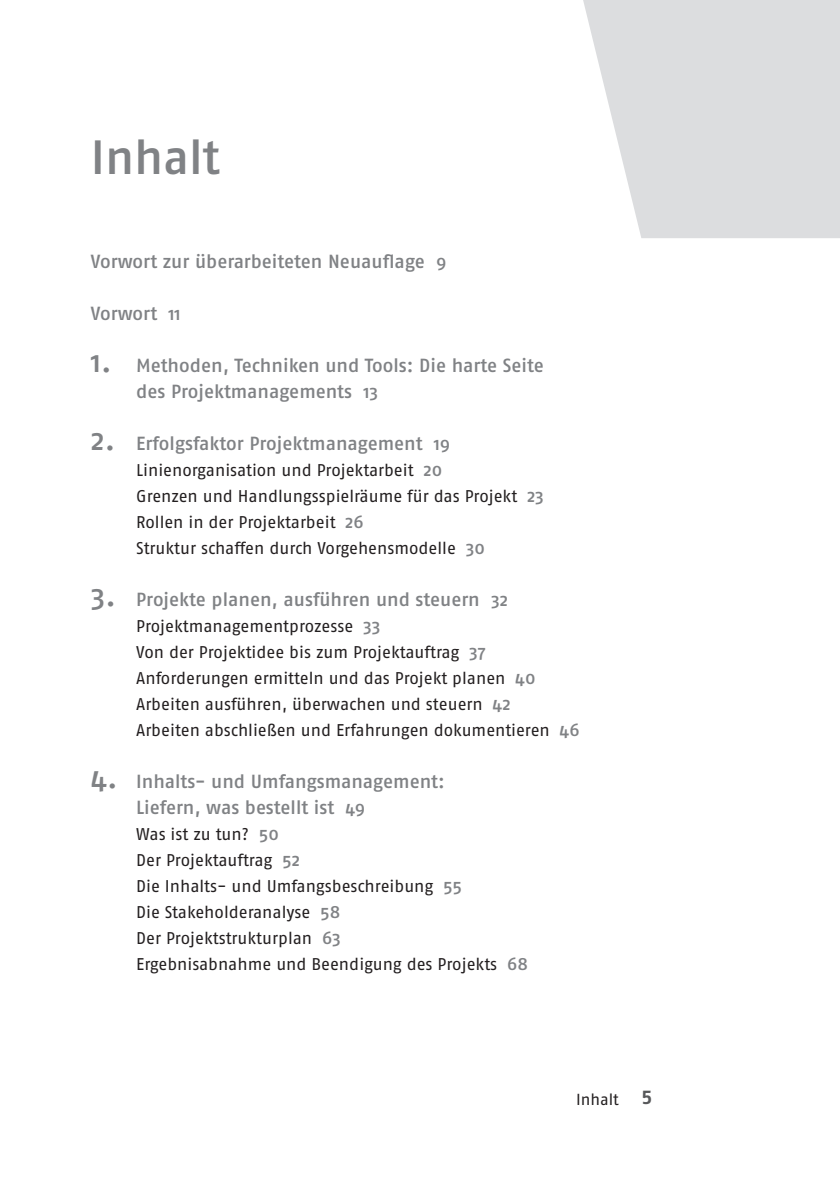
<style>
.page{position:relative;width:840px;height:1191px;background:#fff}
.page>*{position:absolute;margin:0;border:0;box-sizing:border-box;transform-origin:0 0}
.t1{font:48px "Fago No Med";color:#808285}
.t2{font:19px/26px "Fago No Med";color:#808285}
.t3{font:19px "Fago No Bold Tf";color:#57585a}
.t4{font:17px/26px "Fago No";letter-spacing:-.005em;color:#231f20}
.t5{font:16px "Fago No Regular Tf";color:#231f20}
.s1{font-size:18px}
.s2{font-size:30px}
.s3{font-family:"Fago No Med";font-size:18px;color:#808285}
</style>
<div class="page">
<svg style="left:583px;top:0;width:256px;height:238px;fill:#dcdddf"></svg>
<h1 class="t1" style="left:91px;top:130px;width:131px">Inhalt</h1>
<p class="t2" style="left:91px;top:248px;width:357px">Vorwort zur überarbeiteten Neuauflage <span class="s1">9</span></p>
<p class="t2" style="left:91px;top:300px;width:91px">Vorwort <span class="s1">11</span></p>
<p class="t2" style="left:136px;top:352px;width:409px;text-indent:-45px"><span class="s2">1.</span> Methoden, Techniken und Tools: Die harte Seite des Projektmanagements <span class="s1">13</span></p>
<p class="t2" style="left:91px;top:430px;width:360px"><span class="s2">2.</span> Erfolgsfaktor Projektmanagement <span class="s1">19</span></p>
<p class="t4" style="left:136px;top:457px;width:409px">Linienorganisation und Projektarbeit <span class="s3">20<br></span>Grenzen und Handlungsspielräume für das Projekt <span class="s3">23<br></span>Rollen in der Projektarbeit <span class="s3">26<br></span>Struktur schaffen durch Vorgehensmodelle <span class="s3">30</span></p>
<p class="t2" style="left:91px;top:586px;width:418px"><span class="s2">3.</span> Projekte planen, ausführen und steuern <span class="s1">32</span></p>
<p class="t4" style="left:136px;top:613px;width:445px">Projektmanagementprozesse <span class="s3">33<br></span>Von der Projektidee bis zum Projektauftrag <span class="s3">37<br></span>Anforderungen ermitteln und das Projekt planen <span class="s3">40<br></span>Arbeiten ausführen, überwachen und steuern <span class="s3">42<br></span>Arbeiten abschließen und Erfahrungen dokumentieren <span class="s3">46</span></p>
<p class="t2" style="left:136px;top:768px;width:310px;text-indent:-45px"><span class="s2">4.</span> Inhalts- und Umfangsmanagement:<br>Liefern, was bestellt ist <span class="s1">49</span></p>
<p class="t4" style="left:136px;top:821px;width:393px">Was ist zu tun? <span class="s3">50<br></span>Der Projektauftrag <span class="s3">52<br></span>Die Inhalts- und Umfangsbeschreibung <span class="s3">55<br></span>Die Stakeholderanalyse <span class="s3">58<br></span>Der Projektstrukturplan <span class="s3">63<br></span>Ergebnisabnahme und Beendigung des Projekts <span class="s3">68</span></p>
<p class="t5" style="left:576px;top:1089px;width:44px">Inhalt</p>
<p class="t3" style="left:641px;top:1086px;width:13px">5</p>
</div>
